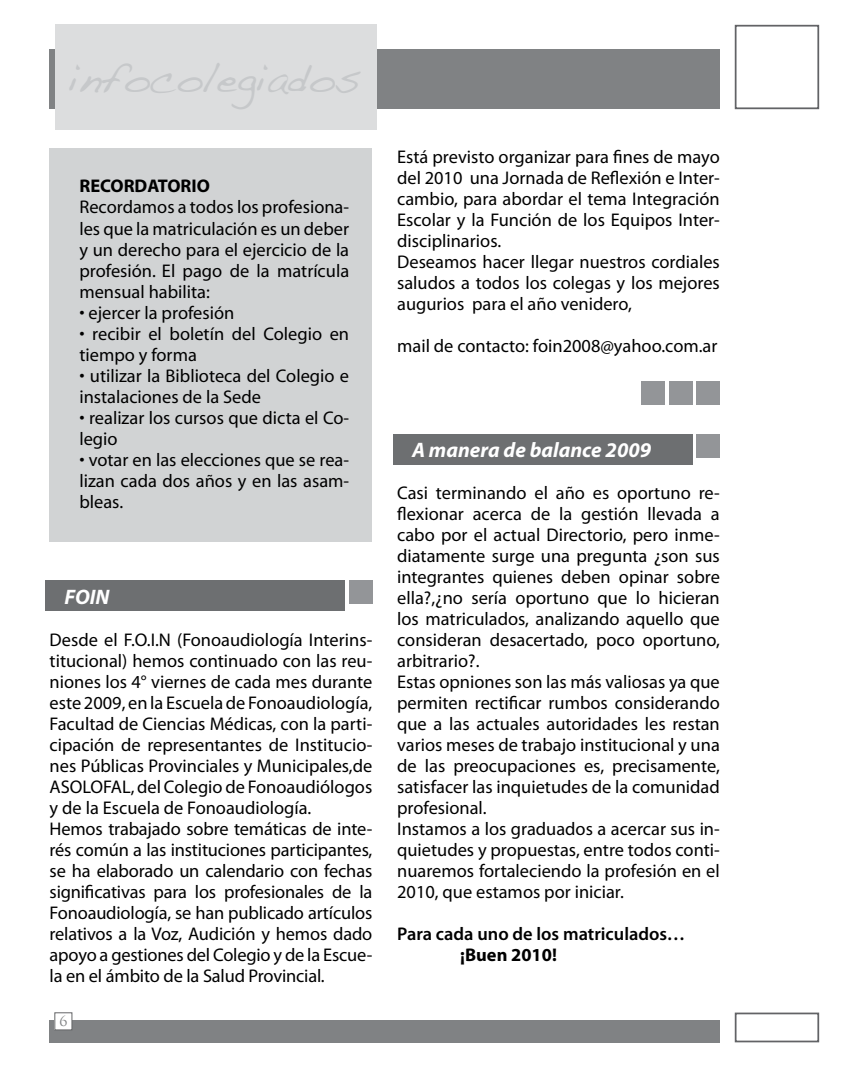
<style>
.page{position:relative;width:844px;height:1092px;background:#fff}
.page>*{position:absolute;margin:0;border:0;box-sizing:border-box;transform-origin:0 0}
.t1{font:42px "Handwriting Dakota";color:#c6c8ca}
.t2{font:italic 700 21px "Myriad Pro";color:#fff}
.t3{font:18.38px/21px "Myriad Pro";color:#000}
.t4{font:18.38px/21px "Myriad";color:#000}
.t5{font:600 18.38px "Myriad Pro";color:#000}
.t6{font:700 18.38px "Myriad";color:#000}
.t7{font:700 18.38px "Myriad Pro";color:#000}
.t8{font:14px "Trajan Pro";color:#808284}
</style>
<div class="page">
<div style="left:50px;top:50px;width:669px;height:59px;background:#808284"></div>
<div style="left:734px;top:25px;width:85px;height:84px;border:2px solid #626366"></div>
<div style="left:50px;top:1019px;width:669px;height:23px;background:#808284"></div>
<div style="left:55px;top:1012px;width:17px;height:17px;background:#fff"></div>
<div style="left:55px;top:1012px;width:17px;height:18px;border:1px solid #646567"></div>
<div style="left:734px;top:1012px;width:85px;height:30px;border:2px solid #626366"></div>
<div style="left:393px;top:434px;width:299px;height:31px;background:#6d6f71"></div>
<div style="left:696px;top:434px;width:23px;height:23px;background:#939598"></div>
<div style="left:45px;top:580px;width:300px;height:30px;background:#6d6f71"></div>
<div style="left:349px;top:580px;width:23px;height:23px;background:#939598"></div>
<div style="left:55px;top:25px;width:321px;height:105px;background:#dcddde"></div>
<div style="left:696px;top:381px;width:23px;height:23px;background:#939598"></div>
<div style="left:668px;top:381px;width:24px;height:23px;background:#939598"></div>
<div style="left:641px;top:381px;width:23px;height:23px;background:#939598"></div>
<div style="left:50px;top:149px;width:322px;height:393px;background:#d1d3d4"></div>
<h1 class="t1" style="left:68px;top:53px;width:293px">infocolegiados</h1>
<p class="t6" style="left:79px;top:177px;width:132px">RECORDATORIO</p>
<p class="t4" style="left:79px;top:198px;width:271px;text-align:justify">Recordamos a todos los profesiona&shy;les que la matriculación es un deber y un derecho para el ejercicio de la profesión. El pago de la matrícula mensual habilita:</p>
<p class="t4" style="left:79px;top:303px;width:156px">• ejercer la profesión</p>
<p class="t4" style="left:79px;top:324px;width:271px">• recibir el boletín del Colegio en tiempo y forma</p>
<p class="t4" style="left:79px;top:366px;width:271px">• utilizar la Biblioteca del Colegio e instalaciones de la Sede</p>
<p class="t4" style="left:79px;top:408px;width:271px">• realizar los cursos que dicta el Co&shy;legio</p>
<p class="t4" style="left:79px;top:450px;width:271px;text-align:justify">• votar en las elecciones que se rea&shy;lizan cada dos años y en las asam&shy;bleas.</p>
<p class="t2" style="left:64px;top:583px;width:47px">FOIN</p>
<p class="t3" style="left:50px;top:629px;width:324px">Desde el F.O.I.N (Fonoaudiología Interins&shy;titucional) hemos continuado con las reu&shy;niones los 4° viernes de cada mes durante este 2009, en la Escuela de Fonoaudiología, Facultad de Ciencias Médicas, con la parti&shy;cipación de representantes de Institucio&shy;nes Públicas Provinciales y Municipales,de ASOLOFAL, del Colegio de Fonoaudiólogos y de la Escuela de Fonoaudiología.<br>Hemos trabajado sobre temáticas de inte&shy;rés común a las instituciones participantes, se ha elaborado un calendario con fechas significativas para los profesionales de la Fonoaudiología, se han publicado artículos relativos a la Voz, Audición y hemos dado apoyo a gestiones del Colegio y de la Escue&shy;la en el ámbito de la Salud Provincial.</p>
<p class="t8" style="left:59px;top:1011px;width:9px">6</p>
<p class="t3" style="left:397px;top:146px;width:324px">Está previsto organizar para fines de mayo del 2010 una Jornada de Reflexión e Inter&shy;cambio, para abordar el tema Integración Escolar y la Función de los Equipos Inter&shy;disciplinarios.<br>Deseamos hacer llegar nuestros cordiales saludos a todos los colegas y los mejores augurios para el año venidero,</p>
<p class="t3" style="left:397px;top:335px;width:322px">mail de contacto: foin2008@yahoo.com.ar</p>
<p class="t2" style="left:412px;top:436px;width:240px">A manera de balance 2009</p>
<p class="t3" style="left:397px;top:482px;width:324px">Casi terminando el año es oportuno re&shy;flexionar acerca de la gestión llevada a cabo por el actual Directorio, pero inme&shy;diatamente surge una pregunta ¿son sus integrantes quienes deben opinar sobre ella?,¿no sería oportuno que lo hicieran los matriculados, analizando aquello que consideran desacertado, poco oportuno, arbitrario?.<br>Estas opniones son las más valiosas ya que permiten rectificar rumbos considerando que a las actuales autoridades les restan varios meses de trabajo institucional y una de las preocupaciones es, precisamente, satisfacer las inquietudes de la comunidad profesional.<br>Instamos a los graduados a acercar sus in&shy;quietudes y propuestas, entre todos conti&shy;nuaremos fortaleciendo la profesión en el 2010, que estamos por iniciar.</p>
<p class="t5" style="left:397px;top:922px;width:289px">Para cada uno de los matriculados…</p>
<p class="t7" style="left:460px;top:942px;width:98px">¡Buen 2010!</p>
</div>
